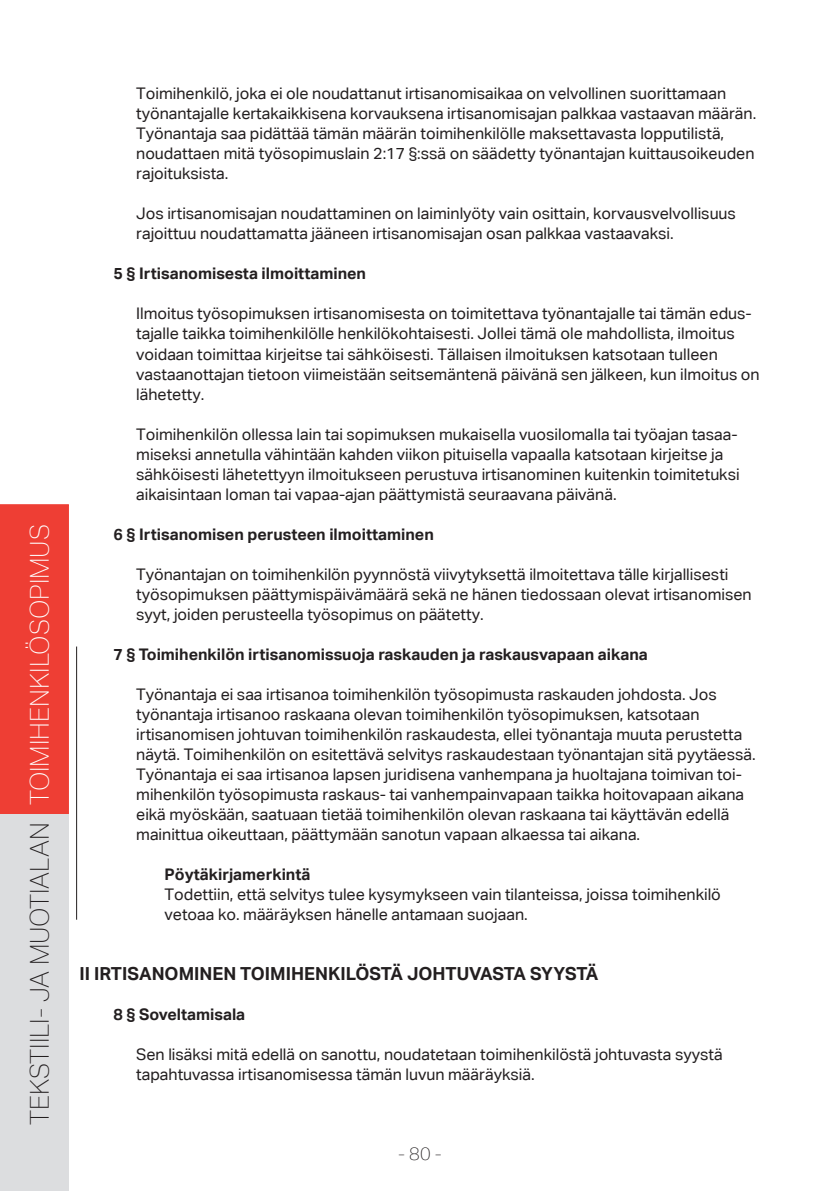
<style>
.page{position:relative;width:840px;height:1191px;background:#fff}
.page>*{position:absolute;margin:0;border:0;box-sizing:border-box;transform-origin:0 0}
.t1{font:100 26px "Aktiv Grotesk";color:#231f20}
.t2{font:700 18px "Aktiv Grotesk";color:#231f20}
.t3{font:100 18px "Aktiv Grotesk";color:#231f20}
.t4{font:16px/20px "Aktiv Grotesk";color:#231f20}
.t5{font:700 16px "Aktiv Grotesk";color:#231f20}
.s1{color:#fff}
</style>
<div class="page">
<div style="left:0;top:504px;width:69px;height:311px;background:#ee3e34"></div>
<div style="left:0;top:815px;width:69px;height:376px;background:#dcdddf"></div>
<hr style="left:76px;top:646px;width:1px;height:273px;background:#231f20">
<h1 class="t1" style="left:25px;top:1125px;width:603px;rotate:-90deg">TEKSTIILI- JA MUOTIALAN <span class="s1">TOIMIHENKILÖSOPIMUS</span></h1>
<p class="t4" style="left:136px;top:84px;width:621px">Toimihenkilö, joka ei ole noudattanut irtisanomisaikaa on velvollinen suorittamaan työnantajalle kertakaikkisena korvauksena irtisanomisajan palkkaa vastaavan määrän.<br>Työnantaja saa pidättää tämän määrän toimihenkilölle maksettavasta lopputilistä, noudattaen mitä työsopimuslain 2:17 §:ssä on säädetty työnantajan kuittausoikeuden rajoituksista.</p>
<p class="t4" style="left:136px;top:204px;width:601px">Jos irtisanomisajan noudattaminen on laiminlyöty vain osittain, korvausvelvollisuus rajoittuu noudattamatta jääneen irtisanomisajan osan palkkaa vastaavaksi.</p>
<p class="t5" style="left:113px;top:264px;width:254px">5 § Irtisanomisesta ilmoittaminen</p>
<p class="t4" style="left:136px;top:304px;width:624px">Ilmoitus työsopimuksen irtisanomisesta on toimitettava työnantajalle tai tämän edus&shy;tajalle taikka toimihenkilölle henkilökohtaisesti. Jollei tämä ole mahdollista, ilmoitus voidaan toimittaa kirjeitse tai sähköisesti. Tällaisen ilmoituksen katsotaan tulleen vastaanottajan tietoon viimeistään seitsemäntenä päivänä sen jälkeen, kun ilmoitus on lähetetty.</p>
<p class="t4" style="left:136px;top:424px;width:604px">Toimihenkilön ollessa lain tai sopimuksen mukaisella vuosilomalla tai työajan tasaa&shy;miseksi annetulla vähintään kahden viikon pituisella vapaalla katsotaan kirjeitse ja sähköisesti lähetettyyn ilmoitukseen perustuva irtisanominen kuitenkin toimitetuksi aikaisintaan loman tai vapaa-ajan päättymistä seuraavana päivänä.</p>
<p class="t5" style="left:113px;top:524px;width:321px">6 § Irtisanomisen perusteen ilmoittaminen</p>
<p class="t4" style="left:136px;top:564px;width:616px">Työnantajan on toimihenkilön pyynnöstä viivytyksettä ilmoitettava tälle kirjallisesti työsopimuksen päättymispäivämäärä sekä ne hänen tiedossaan olevat irtisanomisen syyt, joiden perusteella työsopimus on päätetty.</p>
<p class="t5" style="left:113px;top:644px;width:535px">7 § Toimihenkilön irtisanomissuoja raskauden ja raskausvapaan aikana</p>
<p class="t4" style="left:136px;top:684px;width:620px">Työnantaja ei saa irtisanoa toimihenkilön työsopimusta raskauden johdosta. Jos työnantaja irtisanoo raskaana olevan toimihenkilön työsopimuksen, katsotaan irtisanomisen johtuvan toimihenkilön raskaudesta, ellei työnantaja muuta perustetta näytä. Toimihenkilön on esitettävä selvitys raskaudestaan työnantajan sitä pyytäessä.<br>Työnantaja ei saa irtisanoa lapsen juridisena vanhempana ja huoltajana toimivan toi&shy;mihenkilön työsopimusta raskaus- tai vanhempainvapaan taikka hoitovapaan aikana eikä myöskään, saatuaan tietää toimihenkilön olevan raskaana tai käyttävän edellä mainittua oikeuttaan, päättymään sanotun vapaan alkaessa tai aikana.</p>
<p class="t5" style="left:164px;top:864px;width:147px">Pöytäkirjamerkintä</p>
<p class="t4" style="left:164px;top:884px;width:557px">Todettiin, että selvitys tulee kysymykseen vain tilanteissa, joissa toimihenkilö vetoaa ko. määräyksen hänelle antamaan suojaan.</p>
<p class="t2" style="left:79px;top:962px;width:520px">II IRTISANOMINEN TOIMIHENKILÖSTÄ JOHTUVASTA SYYSTÄ</p>
<p class="t5" style="left:113px;top:1004px;width:133px">8 § Soveltamisala</p>
<p class="t4" style="left:136px;top:1044px;width:587px">Sen lisäksi mitä edellä on sanottu, noudatetaan toimihenkilöstä johtuvasta syystä tapahtuvassa irtisanomisessa tämän luvun määräyksiä.</p>
<p class="t3" style="left:398px;top:1143px;width:45px">- 80 -</p>
</div>
